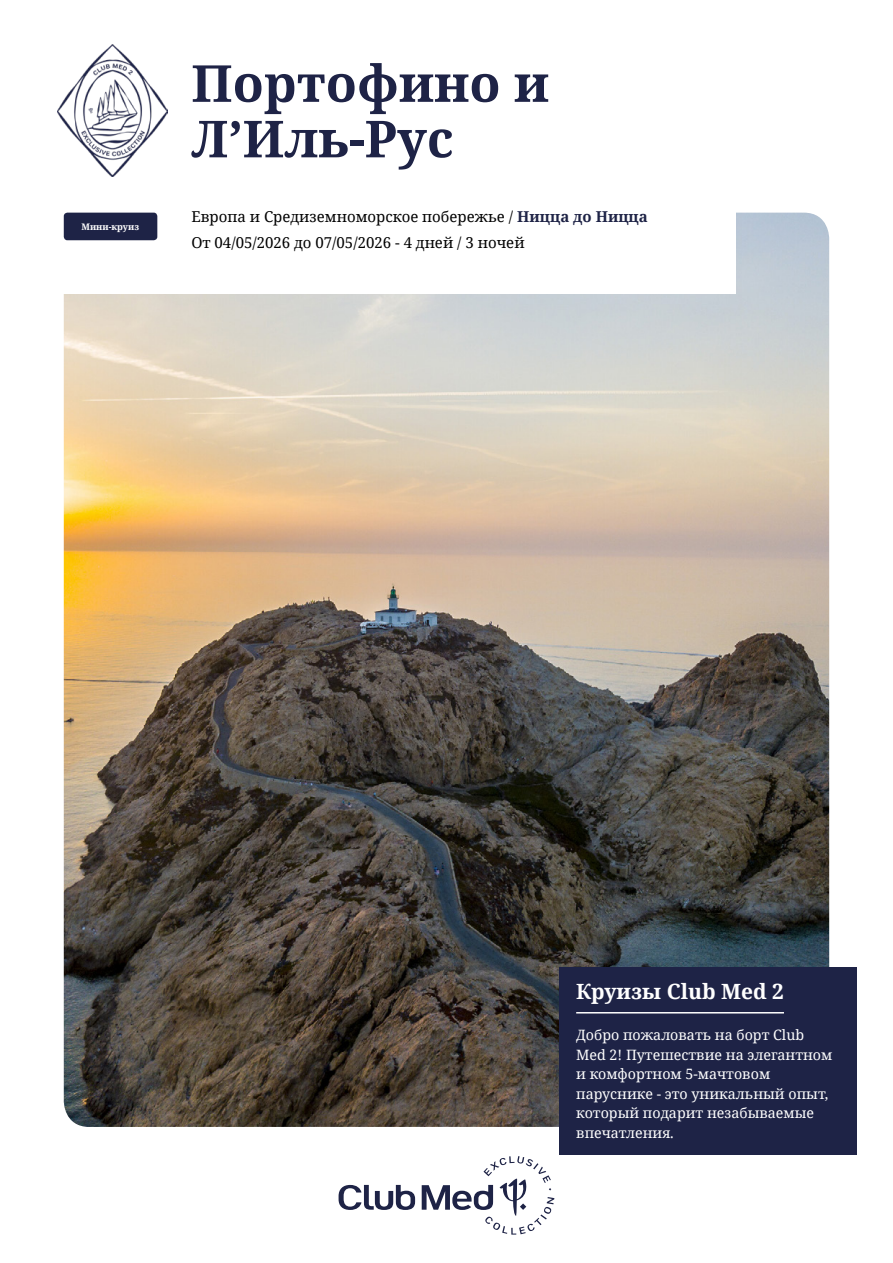
<style>
.page{position:relative;width:893px;height:1263px;background:#fff}
.page>*{position:absolute;margin:0;border:0;box-sizing:border-box;transform-origin:0 0}
.t1{font:700 51px/55.5px "Noto Serif";color:#1e2346}
.t2{font:700 21px "Noto Serif";color:#fff}
.t3{font:15px/25.2px "Noto Serif";color:#000}
.t4{font:14.25px/19.5px "Noto Serif";color:#fff}
.t5{font:700 9px "Noto Serif";color:#fff}
.s1{font-weight:700;color:#1e2346}
</style>
<div class="page">
<img style="left:64px;top:213px;width:765px;height:914px">
<div style="left:559px;top:967px;width:298px;height:187px;background:#1e2346"></div>
<hr style="left:576px;top:1012px;width:208px;height:1px;background:#fff">
<div style="left:0;top:212px;width:736px;height:81px;background:#fff"></div>
<img style="left:57px;top:45px;width:111px;height:131px">
<div style="left:64px;top:213px;width:93px;height:27px;background:#1e2346;border-radius:4px"></div>
<svg style="left:339px;top:1156px;width:215px;height:78px"></svg>
<p class="t5" style="left:81px;top:220px;width:59px">Мини-круиз</p>
<h1 class="t1" style="left:191px;top:54px;width:359px">Портофино и<br>Л’Иль-Рус</h1>
<p class="t3" style="left:191px;top:204px;width:458px">Европа и Средиземноморское побережье / <span class="s1">Ницца до Ницца<br></span>От 04/05/2026 до 07/05/2026 - 4 дней / 3 ночей</p>
<h2 class="t2" style="left:576px;top:977px;width:209px">Круизы Club Med 2</h2>
<p class="t4" style="left:576px;top:1024px;width:258px">Добро пожаловать на борт Club<br>Med 2! Путешествие на элегантном и комфортном 5-мачтовом паруснике - это уникальный опыт, который подарит незабываемые впечатления.</p>
</div>
